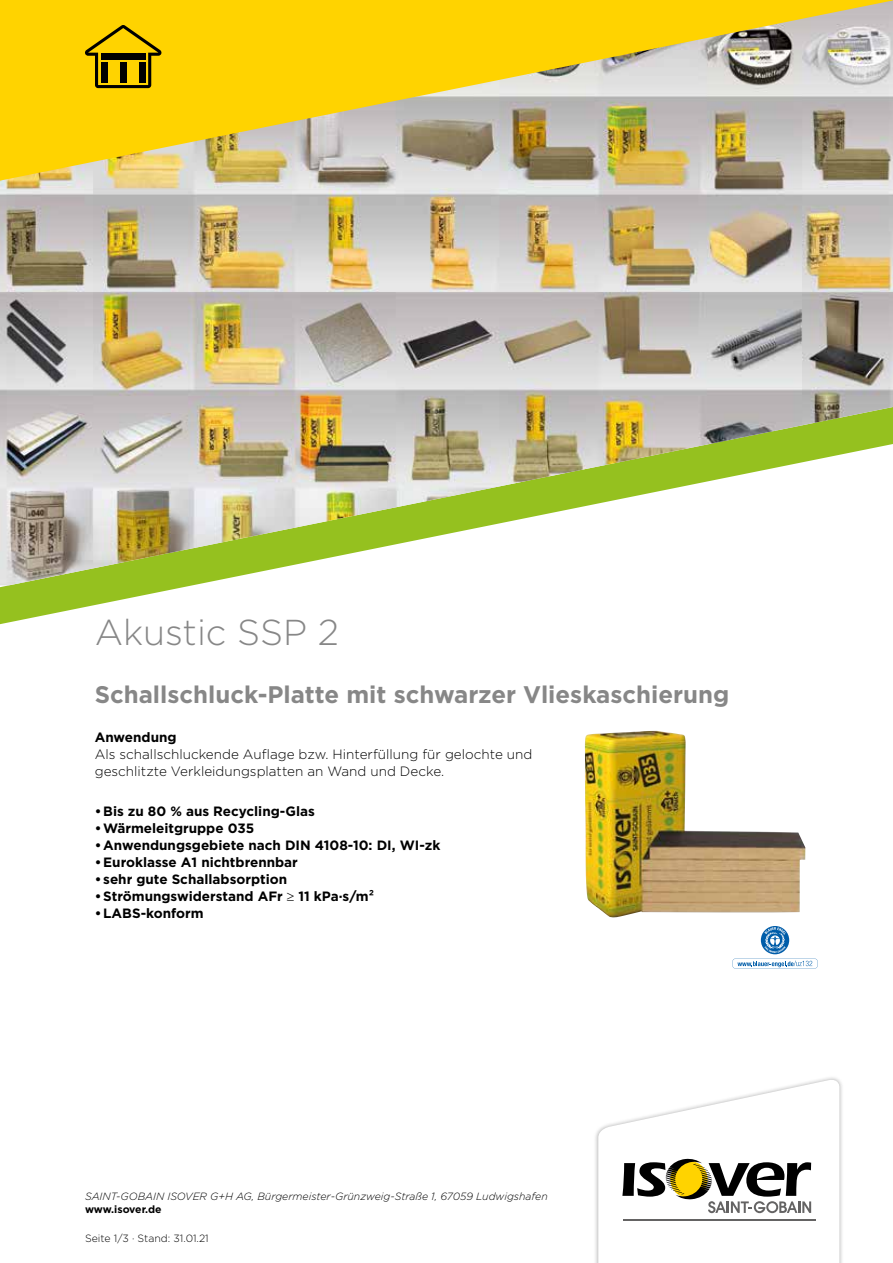
<style>
.page{position:relative;width:893px;height:1263px;background:#fff}
.page>*{position:absolute;margin:0;border:0;box-sizing:border-box;transform-origin:0 0}
.t1{font:300 36px "Gotham";color:#878787}
.t2{font:700 24px "Gotham";color:#878787}
.t3{font:700 13.5px "Gotham";color:#000}
.t4{font:300 13.5px/17px "Gotham";color:#000}
.t5{font:italic 300 10.5px "Gotham";color:#000}
.t6{font:300 10.5px "Gotham";color:#000}
.t7{font:700 10.5px "Gotham";letter-spacing:-.005em;color:#000}
</style>
<div class="page">
<svg style="left:0;top:587px;width:184px;height:37px"></svg>
<img style="left:0;top:181px;width:893px;height:404px">
<img style="left:585px;top:731px;width:220px;height:186px">
<img style="left:0;top:0;width:893px;height:181px">
<svg style="left:85px;top:25px;width:76px;height:63px;background:#ceab00"></svg>
<div style="left:101px;top:62px;width:7px;height:20px;background:#000"></div>
<div style="left:120px;top:62px;width:7px;height:20px;background:#000"></div>
<div style="left:139px;top:62px;width:7px;height:20px;background:#000"></div>
<div style="left:101px;top:53px;width:44px;height:6px;background:#000"></div>
<svg style="left:732px;top:926px;width:85px;height:42px"></svg>
<div style="left:594px;top:1075px;width:250px;height:188px;background:#000;opacity:.3"></div>
<svg style="left:598px;top:1078px;width:241px;height:185px"></svg>
<h1 class="t1" style="left:95px;top:609px;width:246px">Akustic SSP 2</h1>
<h2 class="t2" style="left:95px;top:678px;width:636px">Schallschluck-Platte mit schwarzer Vlieskaschierung</h2>
<p class="t3" style="left:95px;top:728px;width:83px">Anwendung</p>
<p class="t4" style="left:95px;top:745px;width:439px">Als schallschluckende Auflage bzw. Hinterfüllung für gelochte und geschlitzte Verkleidungsplatten an Wand und Decke.</p>
<p class="t3" style="left:95px;top:802px;width:222px">•Bis zu 80 % aus Recycling-Glas</p>
<p class="t3" style="left:95px;top:819px;width:161px">•Wärmeleitgruppe 035</p>
<p class="t3" style="left:95px;top:836px;width:347px">•Anwendungsgebiete nach DIN 4108-10: DI, WI-zk</p>
<p class="t3" style="left:95px;top:853px;width:205px">•Euroklasse A1 nichtbrennbar</p>
<p class="t3" style="left:95px;top:870px;width:194px">• sehr gute Schallabsorption</p>
<p class="t3" style="left:95px;top:887px;width:281px">•Strömungswiderstand AFr ≥ 11 kPa∙s/m²</p>
<p class="t3" style="left:95px;top:904px;width:110px">•LABS-konform</p>
<p class="t5" style="left:85px;top:1189px;width:464px">SAINT-GOBAIN ISOVER G+H AG, Bürgermeister-Grünzweig-Straße 1, 67059 Ludwigshafen</p>
<p class="t7" style="left:85px;top:1202px;width:78px">www.isover.de</p>
<p class="t6" style="left:85px;top:1231px;width:125px">Seite 1/3 · Stand: 31.01.21</p>
</div>
